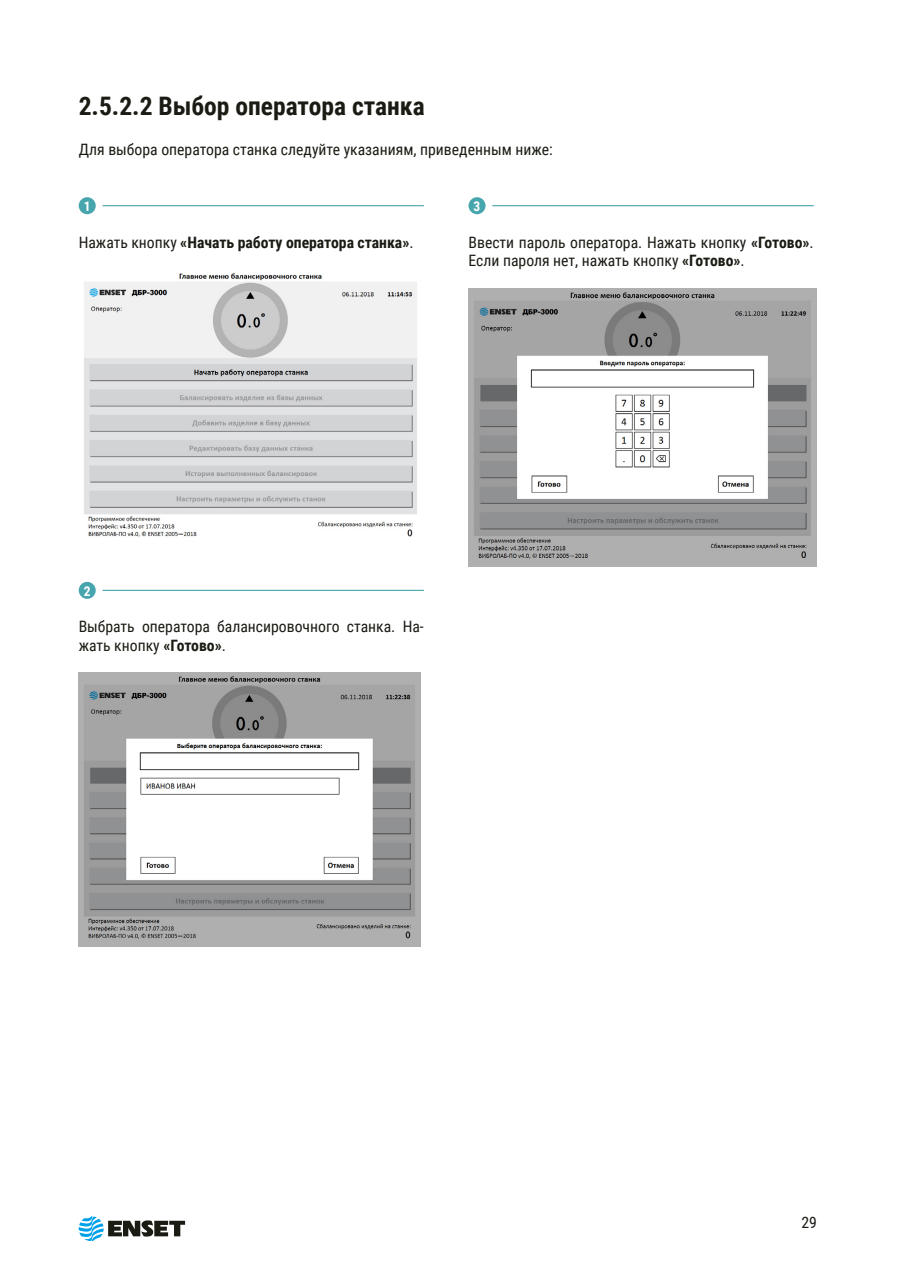
<style>
.page{position:relative;width:902px;height:1280px;background:#fff}
.page>*{position:absolute;margin:0;border:0;box-sizing:border-box;transform-origin:0 0}
.t1{font:700 25.5px "Roboto Condensed";color:#1a1b13}
.t2{font:15.75px/18.9px "Roboto Condensed";color:#1a1b13}
.t3{font:700 15.75px "Roboto Condensed";color:#1a1b13}
.t4{font:700 13.5px "Roboto Condensed";color:#fff}
.s1{font-weight:400}
.s2{font-weight:700}
</style>
<div class="page">
<svg style="left:79px;top:1216px;width:106px;height:25px"></svg>
<hr style="left:102px;top:205px;width:322px;height:1px;background:#47a5ae">
<div style="left:79px;top:197px;width:17px;height:17px;background:#47a5ae;border-radius:50%"></div>
<hr style="left:102px;top:590px;width:322px;height:1px;background:#47a5ae">
<div style="left:79px;top:582px;width:17px;height:17px;background:#47a5ae;border-radius:50%"></div>
<hr style="left:492px;top:205px;width:321px;height:1px;background:#47a5ae">
<div style="left:468px;top:197px;width:17px;height:17px;background:#47a5ae;border-radius:50%"></div>
<img style="left:84px;top:273px;width:333px;height:264px">
<img style="left:79px;top:673px;width:341px;height:273px">
<img style="left:468px;top:288px;width:348px;height:279px">
<h1 class="t1" style="left:79px;top:88px;width:347px">2.5.2.2 Выбор оператора станка</h1>
<p class="t2" style="left:79px;top:139px;width:475px">Для выбора оператора станка следуйте указаниям, приведенным ниже:</p>
<p class="t4" style="left:84px;top:197px;width:8px">1</p>
<p class="t3" style="left:79px;top:231px;width:336px"><span class="s1">Нажать кнопку</span> «Начать работу оператора станка»<span class="s1">.</span></p>
<p class="t4" style="left:473px;top:197px;width:8px">3</p>
<p class="t2" style="left:468px;top:232px;width:346px">Ввести пароль оператора. Нажать кнопку <span class="s2">«Готово»</span>.<br>Если пароля нет, нажать кнопку <span class="s2">«Готово»</span>.</p>
<p class="t4" style="left:84px;top:581px;width:8px">2</p>
<p class="t2" style="left:79px;top:617px;width:346px">Выбрать оператора балансировочного станка. На&shy;жать кнопку <span class="s2">«Готово»</span>.</p>
<p class="t2" style="left:801px;top:1212px;width:17px">29</p>
</div>
